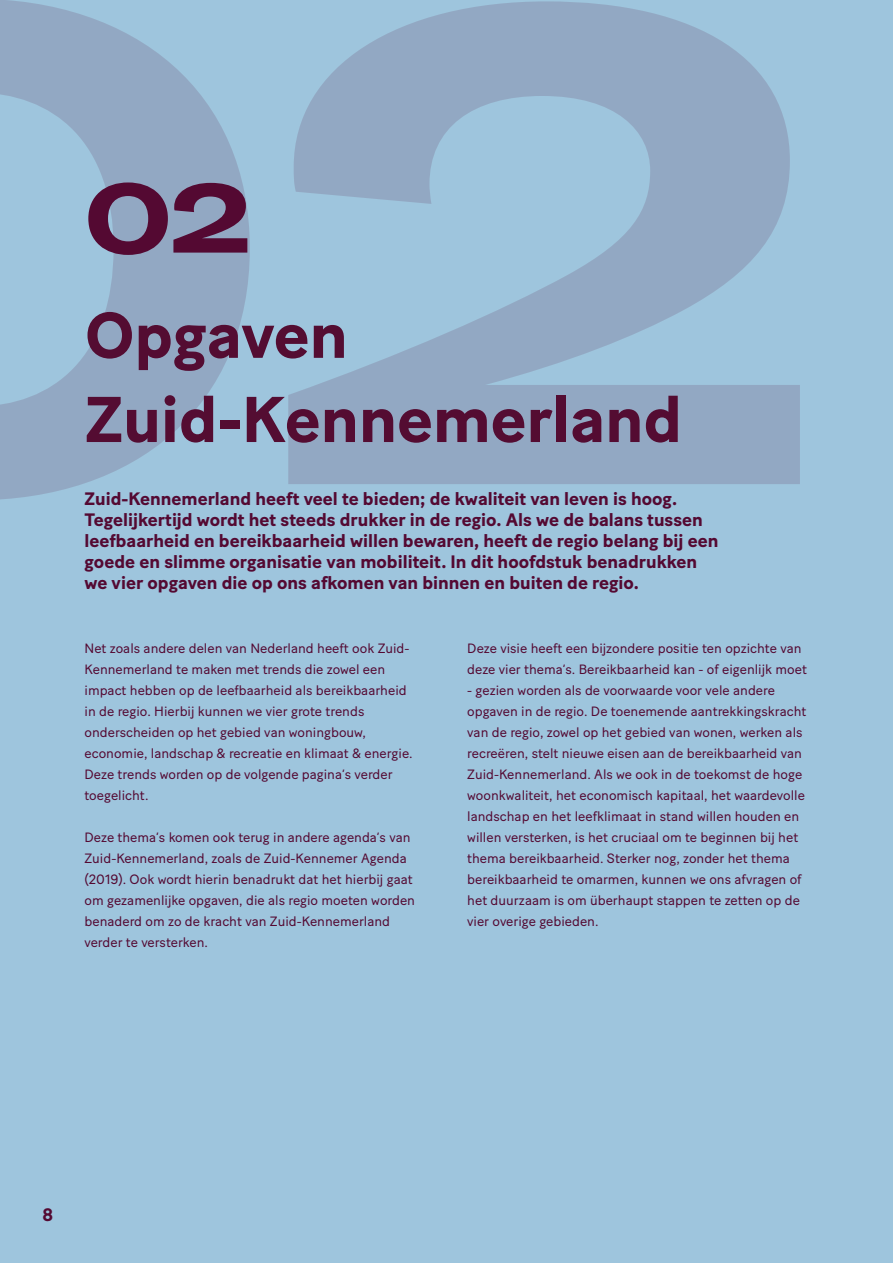
<style>
.page{position:relative;width:893px;height:1263px;background:#9ec5dd}
.page>*{position:absolute;margin:0;border:0;box-sizing:border-box;transform-origin:0 0}
.t1{font:700 expanded 675px "GT America";color:#540932}
.t2{font:700 expanded 97.5px "GT America";color:#540932}
.t3{font:700 64.5px/84.2px "Baton Turbo";color:#540d32}
.t4{font:700 18px/21px "Baton Turbo";color:#540932}
.t5{font:13.5px/21px "Baton Turbo";color:#540932}
</style>
<div class="page">
<h1 class="t1" style="left:264px;top:-176px;width:571px">2</h1>
<h2 class="t2" style="left:85px;top:157px;width:169px">02</h2>
<h3 class="t3" style="left:85px;top:289px;width:598px">Opgaven<br>Zuid-Kennemerland</h3>
<p class="t4" style="left:85px;top:487px;width:635px">Zuid-Kennemerland heeft veel te bieden; de kwaliteit van leven is hoog.<br>Tegelijkertijd wordt het steeds drukker in de regio. Als we de balans tussen leefbaarheid en bereikbaarheid willen bewaren, heeft de regio belang bij een goede en slimme organisatie van mobiliteit. In dit hoofdstuk benadrukken</p>
<h3 class="t4" style="left:85px;top:571px;width:556px">we vier opgaven die op ons afkomen van binnen en buiten de regio.</h3>
<p class="t5" style="left:85px;top:636px;width:330px">Net zoals andere delen van Nederland heeft ook Zuid-Kennemerland te maken met trends die zowel een impact hebben op de leefbaarheid als bereikbaarheid in de regio. Hierbij kunnen we vier grote trends onderscheiden op het gebied van woningbouw, economie, landschap &amp; recreatie en klimaat &amp; energie.<br>Deze trends worden op de volgende pagina’s verder toegelicht.</p>
<p class="t5" style="left:85px;top:825px;width:332px">Deze thema’s komen ook terug in andere agenda’s van Zuid-Kennemerland, zoals de Zuid-Kennemer Agenda (2019). Ook wordt hierin benadrukt dat het hierbij gaat om gezamenlijke opgaven, die als regio moeten worden benaderd om zo de kracht van Zuid-Kennemerland verder te versterken.</p>
<p class="t5" style="left:467px;top:636px;width:341px">Deze visie heeft een bijzondere positie ten opzichte van deze vier thema’s. Bereikbaarheid kan - of eigenlijk moet</p>
<p class="t5" style="left:467px;top:678px;width:341px">- gezien worden als de voorwaarde voor vele andere opgaven in de regio. De toenemende aantrekkingskracht van de regio, zowel op het gebied van wonen, werken als recreëren, stelt nieuwe eisen aan de bereikbaarheid van Zuid-Kennemerland. Als we ook in de toekomst de hoge woonkwaliteit, het economisch kapitaal, het waardevolle landschap en het leefklimaat in stand willen houden en willen versterken, is het cruciaal om te beginnen bij het thema bereikbaarheid. Sterker nog, zonder het thema bereikbaarheid te omarmen, kunnen we ons afvragen of het duurzaam is om überhaupt stappen te zetten op de vier overige gebieden.</p>
<h3 class="t4" style="left:43px;top:1203px;width:12px">8</h3>
</div>
